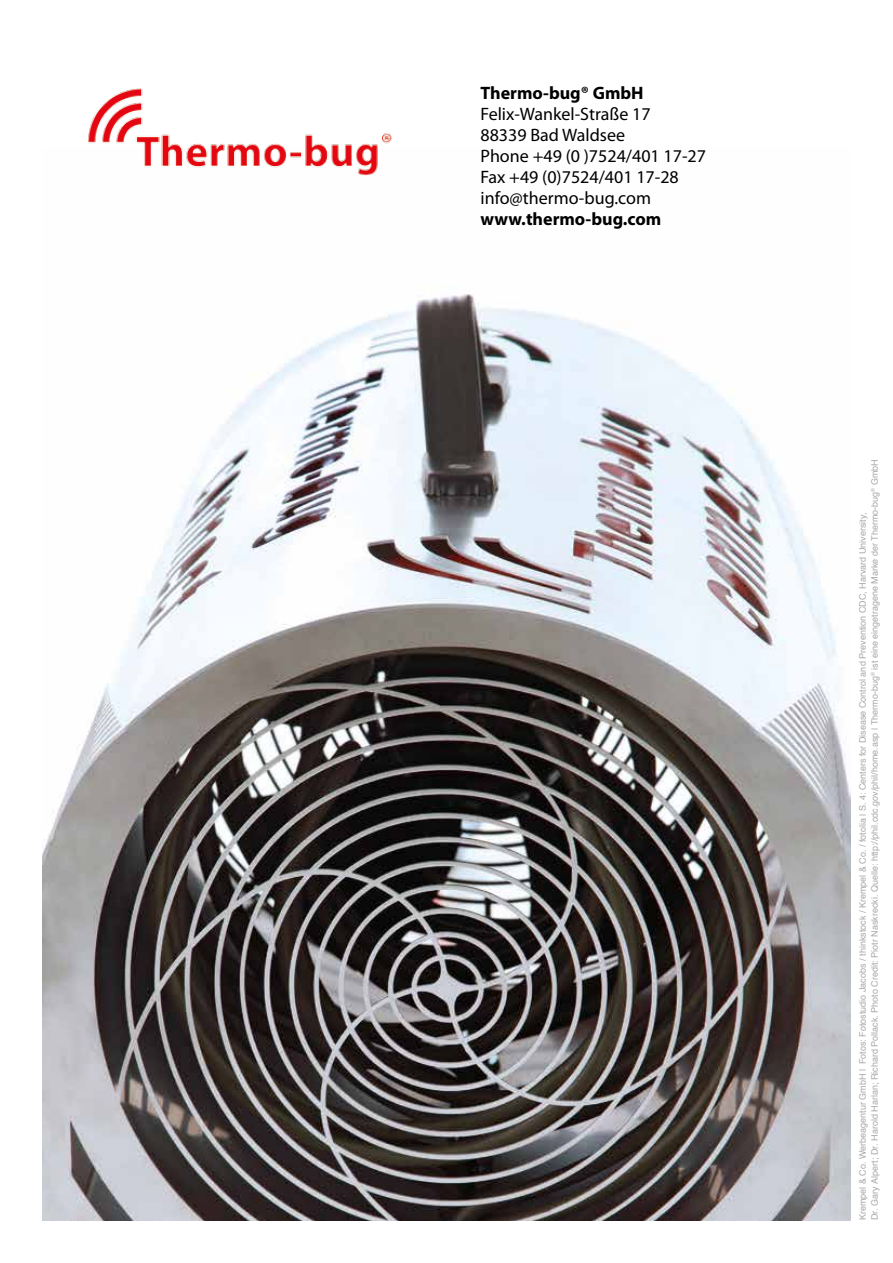
<style>
.page{position:relative;width:893px;height:1263px;background:#fff}
.page>*{position:absolute;margin:0;border:0;box-sizing:border-box;transform-origin:0 0}
.t1{font:18px/21px "Myriad Pro";color:#000}
.t2{font:700 18px "Myriad Pro";color:#000}
.t3{font:9px/12px "Helvetica";color:#a8a8a7}
</style>
<div class="page">
<img style="left:43px;top:294px;width:807px;height:926px">
<img style="left:88px;top:88px;width:304px;height:88px">
<h1 class="t2" style="left:480px;top:81px;width:165px">Thermo-bug® GmbH</h1>
<h1 class="t1" style="left:480px;top:103px;width:227px">Felix-Wankel-Straße 17<br>88339 Bad Waldsee<br>Phone +49 (0 )7524/401 17-27<br>Fax +49 (0)7524/401 17-28 info@thermo-bug.com</h1>
<h1 class="t2" style="left:480px;top:207px;width:182px">www.thermo-bug.com</h1>
<p class="t3" style="left:857px;top:1220px;width:763px;rotate:-90deg">Krempel &amp; Co. Werbeagentur GmbH | Fotos: Fotostudio Jacobs / thinkstock / Krempel &amp; Co. / fotolia | S. 4: Centers for Disease Control and Prevention CDC, Harvard University,<br>Dr. Gary Alpert; Dr. Harold Harlan; Richard Pollack. Photo Credit: Piotr Naskrecki. Quelle: http://phil.cdc.gov/phil/home.asp | Thermo-bug<sup>®</sup> ist eine eingetragene Marke der Thermo-bug<sup>®</sup> GmbH</p>
</div>
